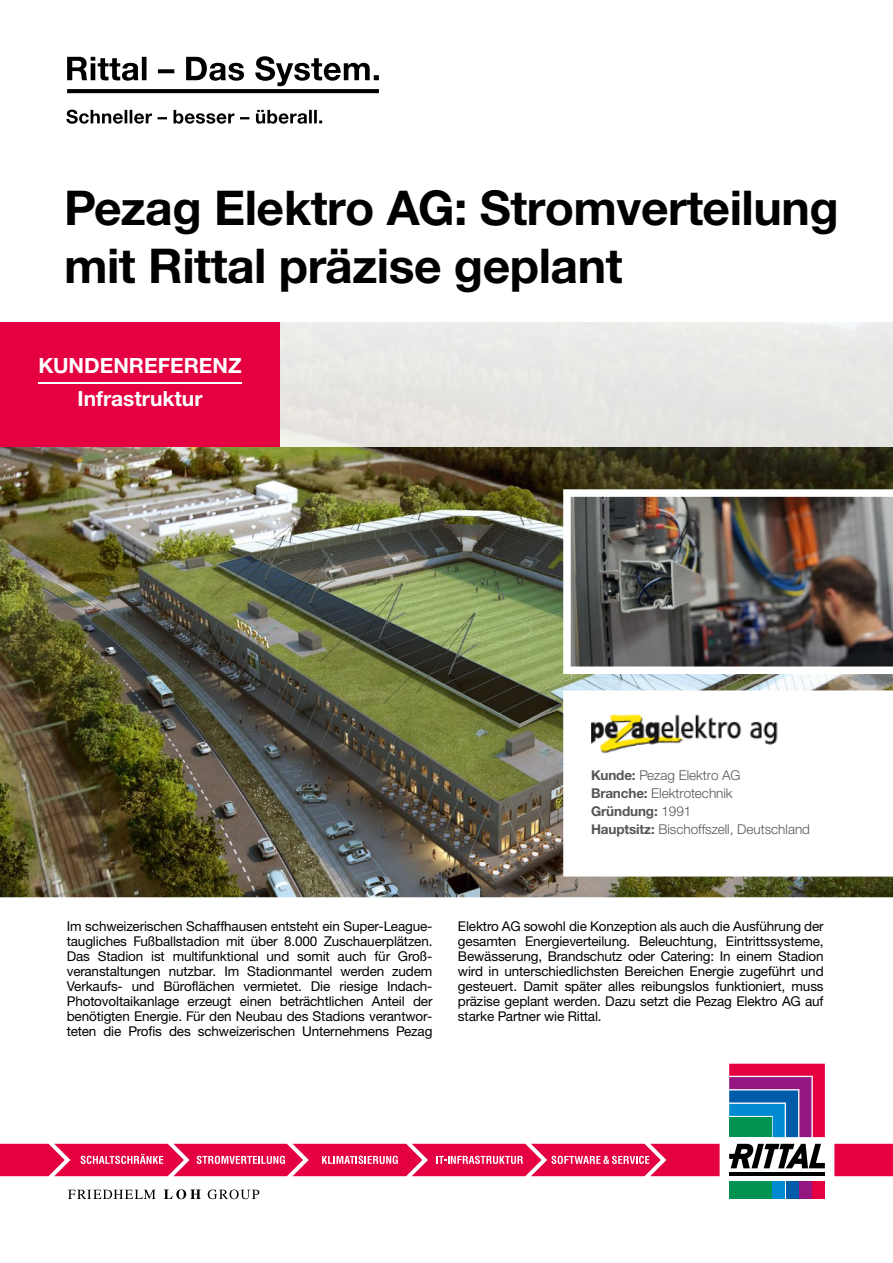
<style>
.page{position:relative;width:893px;height:1263px;background:#fff}
.page>*{position:absolute;margin:0;border:0;box-sizing:border-box;transform-origin:0 0}
.t1{font:700 48px/57.6px "Neue Helvetica For Rittal";letter-spacing:-.01em;color:#000}
.t2{font:700 21px/33px "Neue Helvetica For Rittal";color:#fff;text-align:center}
.t3{font:13.5px/15px "Neue Helvetica For Rittal";letter-spacing:-.01em;color:#000;text-align:justify}
.t4{font:300 13.5px/18px "Neue Helvetica For Rittal";color:#565655}
.s1{font-weight:700}
</style>
<div class="page">
<svg style="left:66px;top:56px;width:313px;height:68px"></svg>
<svg style="left:68px;top:1189px;width:191px;height:10px"></svg>
<div style="left:834px;top:1144px;width:59px;height:32px;background:#e40041"></div>
<svg style="left:729px;top:1063px;width:96px;height:136px"></svg>
<hr style="left:729px;top:1172px;width:96px;height:4px;background:#000">
<svg style="left:729px;top:1144px;width:96px;height:24px"></svg>
<div style="left:729px;top:1182px;width:42px;height:17px;background:#009352"></div>
<div style="left:773px;top:1182px;width:12px;height:17px;background:#008ad2"></div>
<div style="left:786px;top:1182px;width:12px;height:17px;background:#005ba9"></div>
<div style="left:799px;top:1182px;width:12px;height:17px;background:#941680"></div>
<svg style="left:729px;top:1064px;width:96px;height:73px;background:#714d85"></svg>
<div style="left:813px;top:1182px;width:12px;height:17px;background:#e40041"></div>
<svg style="left:0;top:1144px;width:720px;height:32px;background:#e71d56"></svg>
<img style="left:0;top:447px;width:893px;height:450px">
<svg style="left:563px;top:690px;width:330px;height:186px"></svg>
<div style="left:279px;top:322px;width:614px;height:125px;background:#e8e7e4"></div>
<div style="left:0;top:322px;width:279px;height:125px;background:#e40041"></div>
<hr style="left:38px;top:382px;width:204px;height:1px;background:#fff">
<img style="left:563px;top:489px;width:330px;height:185px">
<img style="left:591px;top:715px;width:189px;height:38px">
<h1 class="t1" style="left:64px;top:179px;width:776px">Pezag Elektro aG: stromverteilung mit rittal präzise geplant</h1>
<h2 class="t2" style="left:38px;top:349px;width:205px">kUNDENrEFErENZ<br>Infrastruktur</h2>
<p class="t4" style="left:591px;top:766px;width:220px"><span class="s1">kunde:</span> Pezag Elektro AG<br><span class="s1">Branche:</span> Elektrotechnik<br><span class="s1">Gründung:</span> 1991<br><span class="s1">Hauptsitz:</span> Bischoffszell, Deutschland</p>
<p class="t3" style="left:67px;top:918px;width:367px">Im schweizerischen Schaffhausen entsteht ein Super-League&shy;taugliches Fußballstadion mit über 8.000 Zuschauerplätzen.<br>Das Stadion ist multifunktional und somit auch für Groß&shy;veranstaltungen nutzbar. Im Stadionmantel werden zudem Verkaufs- und Büroflächen vermietet. Die riesige Indach-Photo voltaikanlage erzeugt einen beträchtlichen Anteil der benötigten Energie. Für den Neubau des Stadions verantwor&shy;teten die Profis des schweizerischen Unternehmens Pezag</p>
<p class="t3" style="left:458px;top:918px;width:367px">Elektro AG sowohl die Konzeption als auch die Ausführung der gesamten Energieverteilung. Beleuchtung, Eintrittssysteme, Bewässerung, Brandschutz oder Catering: In einem Stadion wird in unterschiedlichsten Bereichen Energie zugeführt und gesteuert. Damit später alles reibungslos funktioniert, muss präzise geplant werden. Dazu setzt die Pezag Elektro AG auf starke Partner wie Rittal.</p>
</div>
